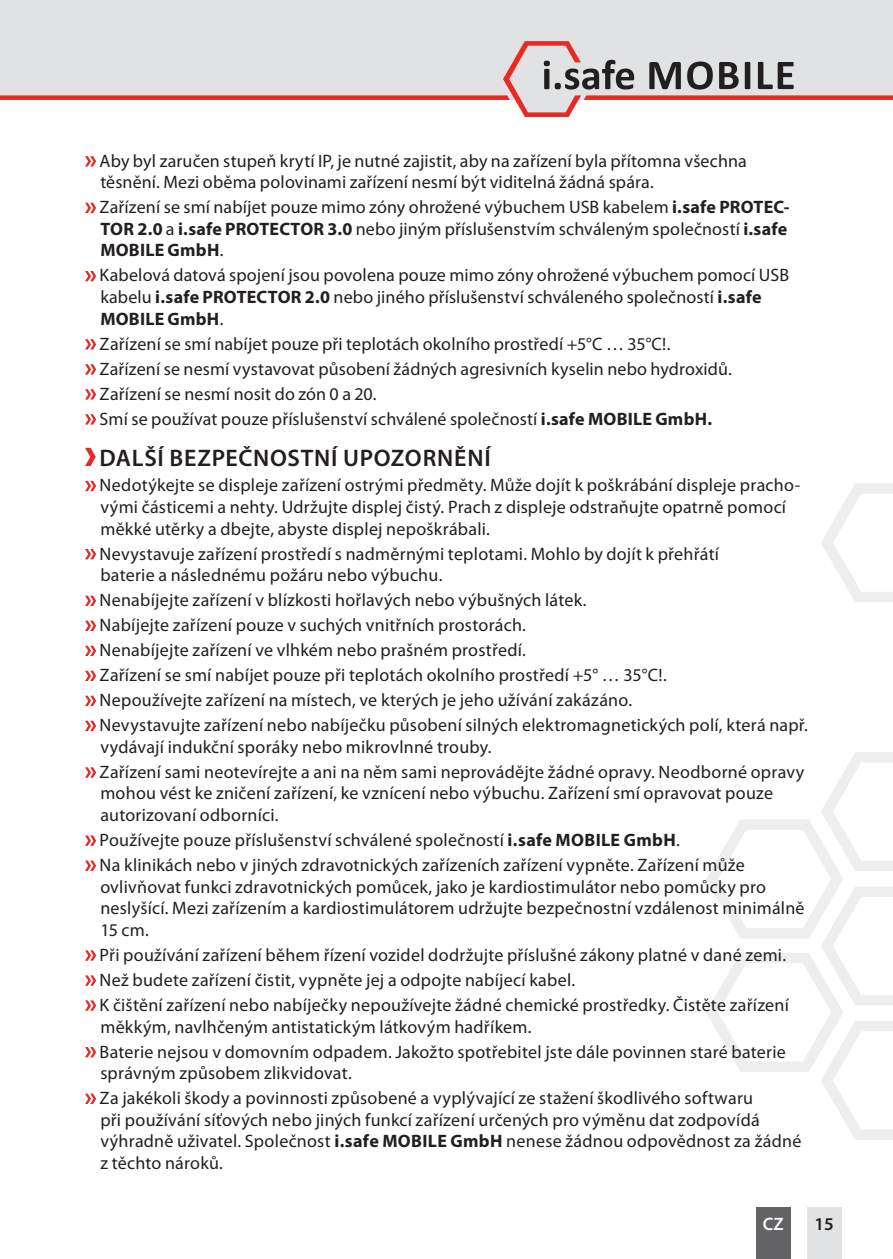
<style>
.page{position:relative;width:893px;height:1259px;background:#fff}
.page>*{position:absolute;margin:0;border:0;box-sizing:border-box;transform-origin:0 0}
.t1{font:600 24px "Myriad Pro";letter-spacing:.03em;color:#231f20}
.t2{font:18px/24.9px "Myriad Pro";letter-spacing:.01em;color:#231f20}
.t3{font:600 18px "Myriad Pro";color:#fff}
.t4{font:600 18px "Myriad Pro";color:#231f20}
.s1{font-weight:700}
</style>
<div class="page">
<svg style="left:821px;top:483px;width:72px;height:119px"></svg>
<svg style="left:706px;top:752px;width:187px;height:388px"></svg>
<div style="left:756px;top:1208px;width:34px;height:51px;background:#636366"></div>
<div style="left:807px;top:1208px;width:34px;height:51px;background:#e1e2e4"></div>
<div style="left:0;top:0;width:893px;height:41px;background:#e1e2e4"></div>
<svg style="left:0;top:41px;width:893px;height:76px"></svg>
<svg style="left:85px;top:156px;width:11px;height:10px"></svg>
<svg style="left:85px;top:203px;width:11px;height:10px"></svg>
<svg style="left:85px;top:271px;width:11px;height:10px"></svg>
<svg style="left:85px;top:339px;width:11px;height:10px"></svg>
<svg style="left:85px;top:364px;width:11px;height:10px"></svg>
<svg style="left:85px;top:389px;width:11px;height:10px"></svg>
<svg style="left:85px;top:414px;width:11px;height:10px"></svg>
<svg style="left:85px;top:448px;width:11px;height:18px"></svg>
<svg style="left:85px;top:481px;width:11px;height:10px"></svg>
<svg style="left:85px;top:549px;width:11px;height:10px"></svg>
<svg style="left:85px;top:595px;width:11px;height:11px"></svg>
<svg style="left:85px;top:620px;width:11px;height:11px"></svg>
<svg style="left:85px;top:645px;width:11px;height:11px"></svg>
<svg style="left:85px;top:670px;width:11px;height:11px"></svg>
<svg style="left:85px;top:695px;width:11px;height:11px"></svg>
<svg style="left:85px;top:720px;width:11px;height:11px"></svg>
<svg style="left:85px;top:767px;width:11px;height:10px"></svg>
<svg style="left:85px;top:835px;width:11px;height:11px"></svg>
<svg style="left:85px;top:860px;width:11px;height:11px"></svg>
<svg style="left:85px;top:950px;width:11px;height:10px"></svg>
<svg style="left:85px;top:975px;width:11px;height:10px"></svg>
<svg style="left:85px;top:1000px;width:11px;height:10px"></svg>
<svg style="left:85px;top:1047px;width:11px;height:10px"></svg>
<svg style="left:85px;top:1093px;width:11px;height:11px"></svg>
<p class="t2" style="left:100px;top:149px;width:649px;line-height:21.6px">Aby byl zaručen stupeň krytí IP, je nutné zajistit, aby na zařízení byla přítomna všechna těsnění. Mezi oběma polovinami zařízení nesmí být viditelná žádná spára.</p>
<p class="t2" style="left:100px;top:196px;width:691px;line-height:21.6px">Zařízení se smí nabíjet pouze mimo zóny ohrožené výbuchem USB kabelem <span class="s1">i.safe PROTEC-<br>TOR 2.0</span> a <span class="s1">i.safe PROTECTOR 3.0</span> nebo jiným příslušenstvím schváleným společností <span class="s1">i.safe<br>MOBILE GmbH</span>.</p>
<p class="t2" style="left:100px;top:264px;width:691px;line-height:21.6px">Kabelová datová spojení jsou povolena pouze mimo zóny ohrožené výbuchem pomocí USB kabelu <span class="s1">i.safe PROTECTOR 2.0</span> nebo jiného příslušenství schváleného společností <span class="s1">i.safe<br>MOBILE GmbH</span>.</p>
<p class="t2" style="left:100px;top:331px;width:632px">Zařízení se smí nabíjet pouze při teplotách okolního prostředí +5°C … 35°C!.<br>Zařízení se nesmí vystavovat působení žádných agresivních kyselin nebo hydroxidů.<br>Zařízení se nesmí nosit do zón 0 a 20.<br>Smí se používat pouze příslušenství schválené společností <span class="s1">i.safe MOBILE GmbH.</span></p>
<h1 class="t1" style="left:99px;top:443px;width:393px">DALŠÍ BEZPEČNOSTNÍ UPOZORNĚNÍ</h1>
<p class="t2" style="left:100px;top:474px;width:702px;line-height:21.6px">Nedotýkejte se displeje zařízení ostrými předměty. Může dojít k poškrábání displeje pracho&shy;vými částicemi a nehty. Udržujte displej čistý. Prach z displeje odstraňujte opatrně pomocí měkké utěrky a dbejte, abyste displej nepoškrábali.</p>
<p class="t2" style="left:100px;top:542px;width:621px;line-height:21.6px">Nevystavuje zařízení prostředí s nadměrnými teplotami. Mohlo by dojít k přehřátí baterie a následnému požáru nebo výbuchu.</p>
<p class="t2" style="left:100px;top:587px;width:708px">Nenabíjejte zařízení v blízkosti hořlavých nebo výbušných látek.<br>Nabíjejte zařízení pouze v suchých vnitřních prostorách.<br>Nenabíjejte zařízení ve vlhkém nebo prašném prostředí.<br>Zařízení se smí nabíjet pouze při teplotách okolního prostředí +5° … 35°C!.<br>Nepoužívejte zařízení na místech, ve kterých je jeho užívání zakázáno.<br>Nevystavujte zařízení nebo nabíječku působení silných elektromagnetických polí, která např.</p>
<p class="t2" style="left:100px;top:734px;width:706px">vydávají indukční sporáky nebo mikrovlnné trouby.<br>Zařízení sami neotevírejte a ani na něm sami neprovádějte žádné opravy. Neodborné opravy</p>
<p class="t2" style="left:100px;top:782px;width:674px;line-height:21.6px">mohou vést ke zničení zařízení, ke vznícení nebo výbuchu. Zařízení smí opravovat pouze autorizovaní odborníci.</p>
<p class="t2" style="left:100px;top:827px;width:647px">Používejte pouze příslušenství schválené společností <span class="s1">i.safe MOBILE GmbH</span>.<br>Na klinikách nebo v jiných zdravotnických zařízeních zařízení vypněte. Zařízení může</p>
<p class="t2" style="left:100px;top:875px;width:706px;line-height:21.6px">ovlivňovat funkci zdravotnických pomůcek, jako je kardiostimulátor nebo pomůcky pro neslyšící. Mezi zařízením a kardiostimulátorem udržujte bezpečnostní vzdálenost minimálně<br>15 cm.</p>
<p class="t2" style="left:100px;top:942px;width:691px">Při používání zařízení během řízení vozidel dodržujte příslušné zákony platné v dané zemi.<br>Než budete zařízení čistit, vypněte jej a odpojte nabíjecí kabel.<br>K čištění zařízení nebo nabíječky nepoužívejte žádné chemické prostředky. Čistěte zařízení</p>
<p class="t2" style="left:100px;top:1013px;width:688px">měkkým, navlhčeným antistatickým látkovým hadříkem.<br>Baterie nejsou v domovním odpadem. Jakožto spotřebitel jste dále povinnen staré baterie</p>
<p class="t2" style="left:100px;top:1060px;width:655px">správným způsobem zlikvidovat.<br>Za jakékoli škody a povinnosti způsobené a vyplývající ze stažení škodlivého softwaru</p>
<p class="t2" style="left:100px;top:1108px;width:703px;line-height:21.6px">při používání síťových nebo jiných funkcí zařízení určených pro výměnu dat zodpovídá výhradně uživatel. Společnost <span class="s1">i.safe MOBILE GmbH</span> nenese žádnou odpovědnost za žádné z těchto nároků.</p>
<p class="t3" style="left:763px;top:1212px;width:22px">CZ</p>
<p class="t4" style="left:815px;top:1212px;width:21px">15</p>
</div>
